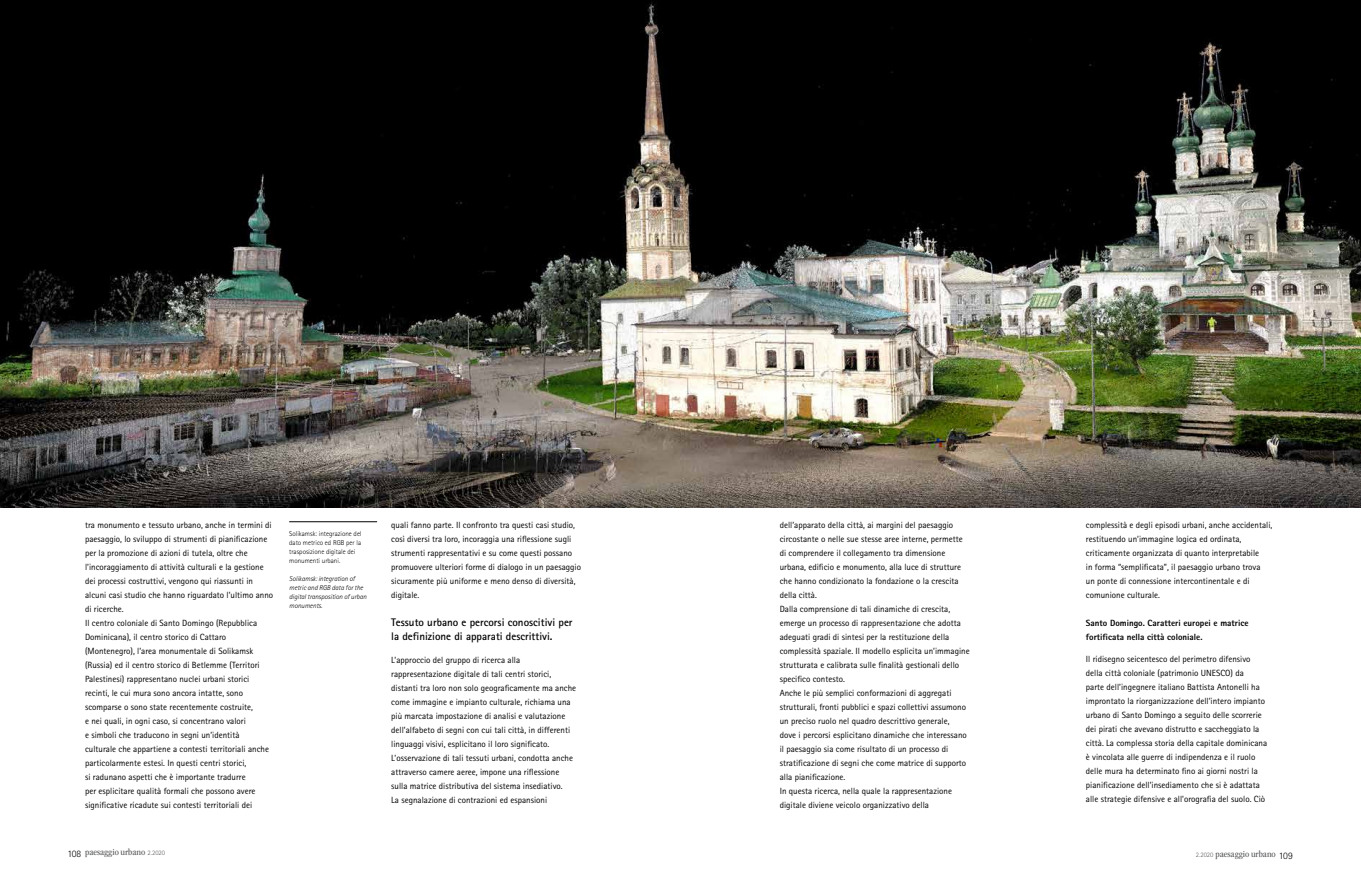
<style>
.page{position:relative;width:1361px;height:893px;background:#fff}
.page>*{position:absolute;margin:0;border:0;box-sizing:border-box;transform-origin:0 0}
.t1{font:700 11px/14px "Rotis Sans Serif Std";color:#000}
.t2{font:condensed 9.5px "ITC Garamond Std";color:#58595b}
.t3{font:9px/14px "Rotis Sans Serif Std";color:#000}
.t4{font:800 9px/14px "Rotis Sans Serif Std";color:#000}
.t5{font:300 7px/9px "Rotis Sans Serif Std";color:#000}
.t6{font:italic 300 7px/9px "Rotis Sans Serif Std";color:#000}
.s1{font-family:"Rotis Sans Serif Std";font-weight:300;font-stretch:normal;font-size:9.9px;color:#000}
.s2{font-family:"Rotis Sans Serif Std";font-weight:300;font-stretch:normal;font-size:6.8px}
</style>
<div class="page">
<img style="left:0;top:0;width:1361px;height:507px">
<hr style="left:289px;top:522px;width:88px;height:1px;background:#000">
<p class="t3" style="left:85px;top:518px;width:190px">tra monumento e tessuto urbano, anche in termini di paesaggio, lo sviluppo di strumenti di pianificazione per la promozione di azioni di tutela, oltre che l’incoraggiamento di attività culturali e la gestione dei processi costruttivi, vengono qui riassunti in alcuni casi studio che hanno riguardato l’ultimo anno di ricerche.<br>Il centro coloniale di Santo Domingo (Repubblica Dominicana), il centro storico di Cattaro (Montenegro), l’area monumentale di Solikamsk (Russia) ed il centro storico di Betlemme (Territori Palestinesi) rappresentano nuclei urbani storici recinti, le cui mura sono ancora intatte, sono scomparse o sono state recentemente costruite,<br>e nei quali, in ogni caso, si concentrano valori<br>e simboli che traducono in segni un’identità<br>culturale che appartiene a contesti territoriali anche particolarmente estesi. In questi centri storici,<br>si radunano aspetti che è importante tradurre<br>per esplicitare qualità formali che possono avere significative ricadute sui contesti territoriali dei</p>
<p class="t3" style="left:391px;top:518px;width:191px">quali fanno parte. Il confronto tra questi casi studio, così diversi tra loro, incoraggia una riflessione sugli strumenti rappresentativi e su come questi possano promuovere ulteriori forme di dialogo in un paesaggio sicuramente più uniforme e meno denso di diversità, digitale.</p>
<p class="t5" style="left:289px;top:529px;width:74px">Solikamsk: integrazione del dato metrico ed RGB per la trasposizione digitale dei monumenti urbani.</p>
<p class="t6" style="left:289px;top:574px;width:79px">Solikamsk: integration of metric and RGB data for the digital transposition of urban monuments.</p>
<p class="t1" style="left:391px;top:615px;width:183px">Tessuto urbano e percorsi conoscitivi per la definizione di apparati descrittivi.</p>
<p class="t3" style="left:391px;top:653px;width:186px">L’approccio del gruppo di ricerca alla rappresentazione digitale di tali centri storici, distanti tra loro non solo geograficamente ma anche come immagine e impianto culturale, richiama una più marcata impostazione di analisi e valutazione dell’alfabeto di segni con cui tali città, in differenti linguaggi visivi, esplicitano il loro significato.<br>L’osservazione di tali tessuti urbani, condotta anche attraverso camere aeree, impone una riflessione sulla matrice distributiva del sistema insediativo.<br>La segnalazione di contrazioni ed espansioni</p>
<p class="t3" style="left:780px;top:518px;width:191px">dell’apparato della città, ai margini del paesaggio circostante o nelle sue stesse aree interne, permette di comprendere il collegamento tra dimensione urbana, edificio e monumento, alla luce di strutture che hanno condizionato la fondazione o la crescita della città.<br>Dalla comprensione di tali dinamiche di crescita, emerge un processo di rappresentazione che adotta adeguati gradi di sintesi per la restituzione della complessità spaziale. Il modello esplicita un’immagine strutturata e calibrata sulle finalità gestionali dello specifico contesto.<br>Anche le più semplici conformazioni di aggregati strutturali, fronti pubblici e spazi collettivi assumono un preciso ruolo nel quadro descrittivo generale,<br>dove i percorsi esplicitano dinamiche che interessano il paesaggio sia come risultato di un processo di stratificazione di segni che come matrice di supporto alla pianificazione.<br>In questa ricerca, nella quale la rappresentazione digitale diviene veicolo organizzativo della</p>
<p class="t3" style="left:1086px;top:518px;width:188px">complessità e degli episodi urbani, anche accidentali, restituendo un’immagine logica ed ordinata, criticamente organizzata di quanto interpretabile<br>in forma “semplificata”, il paesaggio urbano trova<br>un ponte di connessione intercontinentale e di comunione culturale.</p>
<p class="t4" style="left:1086px;top:616px;width:164px">Santo Domingo. Caratteri europei e matrice fortificata nella città coloniale.</p>
<p class="t3" style="left:1086px;top:652px;width:183px">Il ridisegno seicentesco del perimetro difensivo della città coloniale (patrimonio UNESCO) da<br>parte dell’ingegnere italiano Battista Antonelli ha improntato la riorganizzazione dell’intero impianto urbano di Santo Domingo a seguito delle scorrerie dei pirati che avevano distrutto e saccheggiato la città. La complessa storia della capitale dominicana è vincolata alle guerre di indipendenza e il ruolo delle mura ha determinato fino ai giorni nostri la pianificazione dell’insediamento che si è adattata alle strategie difensive e all’orografia del suolo. Ciò</p>
<p class="t2" style="left:67px;top:847px;width:99px"><span class="s1">108</span> paesaggio urbano <span class="s2">2.2020</span></p>
<p class="t2" style="left:1196px;top:848px;width:98px"><span class="s2">2.2020</span> paesaggio urbano <span class="s1">109</span></p>
</div>
